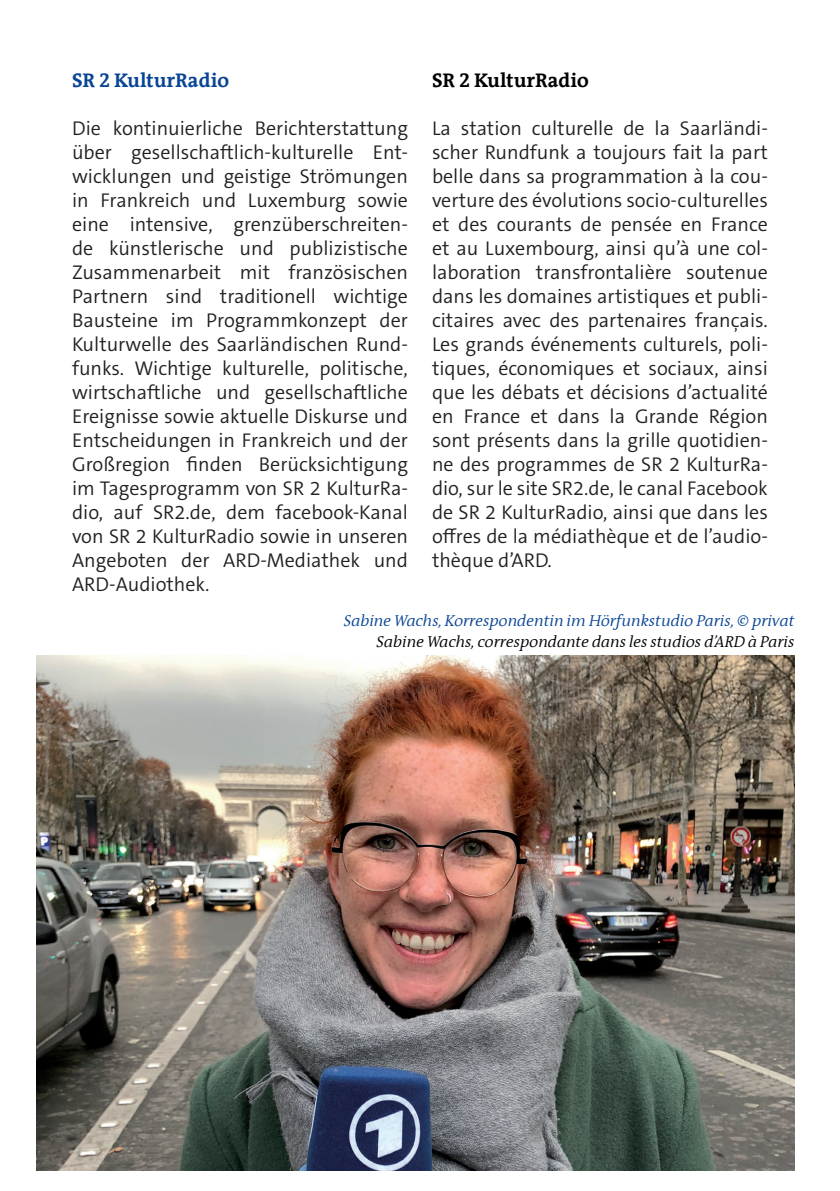
<style>
.page{position:relative;width:840px;height:1191px;background:#fff}
.page>*{position:absolute;margin:0;border:0;box-sizing:border-box;transform-origin:0 0}
.t1{font:300 20px/24px "The Sans C5";color:#231f20;text-align:justify}
.t2{font:700 20px "The Antiqua B7";color:#094594}
.t3{font:700 20px "The Antiqua B7";color:#000001}
.Bu{font:italic 300 16px "The Antiqua B4 i";color:#094594}
.Bu-2{font:italic 300 16px "The Antiqua B4 i";color:#000001}
.s1{font-family:"The Antiqua B7 c Bold Caps";font-weight:400}
</style>
<div class="page">
<img style="left:37px;top:655px;width:757px;height:516px">
<p class="t2" style="left:72px;top:69px;width:158px">SR <span class="s1">2</span> KulturRadio</p>
<p class="t1" style="left:72px;top:116px;width:337px">Die kontinuierliche Berichterstattung über gesellschaftlich-kulturelle Ent&shy;wicklungen und geistige Strömungen in Frankreich und Luxemburg sowie eine intensive, grenzüberschreiten&shy;de künstlerische und publizistische Zusammenarbeit mit französischen Partnern sind traditionell wichtige Bausteine im Programmkonzept der Kulturwelle des Saarländischen Rund&shy;funks. Wichtige kulturelle, politische, wirtschaftliche und gesellschaftliche Ereignisse sowie aktuelle Diskurse und Entscheidungen in Frankreich und der Großregion finden Berücksichtigung im Tagesprogramm von SR 2 KulturRa&shy;dio, auf SR2.de, dem facebook-Kanal von SR 2 KulturRadio sowie in unseren Angeboten der ARD-Mediathek und ARD-Audiothek.</p>
<p class="Bu" style="left:343px;top:612px;width:452px">Sabine Wachs, Korrespondentin im Hörfunkstudio Paris, © privat</p>
<p class="Bu-2" style="left:376px;top:633px;width:419px">Sabine Wachs, correspondante dans les studios d’ARD à Paris</p>
<p class="t3" style="left:432px;top:69px;width:158px">SR <span class="s1">2</span> KulturRadio</p>
<p class="t1" style="left:432px;top:116px;width:337px">La station culturelle de la Saarländi&shy;scher Rundfunk a toujours fait la part belle dans sa programmation à la cou&shy;verture des évolutions socio-culturelles et des courants de pensée en France et au Luxembourg, ainsi qu’à une col&shy;laboration transfrontalière soutenue dans les domaines artistiques et publi&shy;citaires avec des partenaires français.<br>Les grands événements culturels, poli&shy;tiques, économiques et sociaux, ainsi que les débats et décisions d’actualité en France et dans la Grande Région sont présents dans la grille quotidien&shy;ne des programmes de SR 2 KulturRa&shy;dio, sur le site SR2.de, le canal Facebook de SR 2 KulturRadio, ainsi que dans les offres de la médiathèque et de l’audio&shy;thèque d’ARD.</p>
</div>
